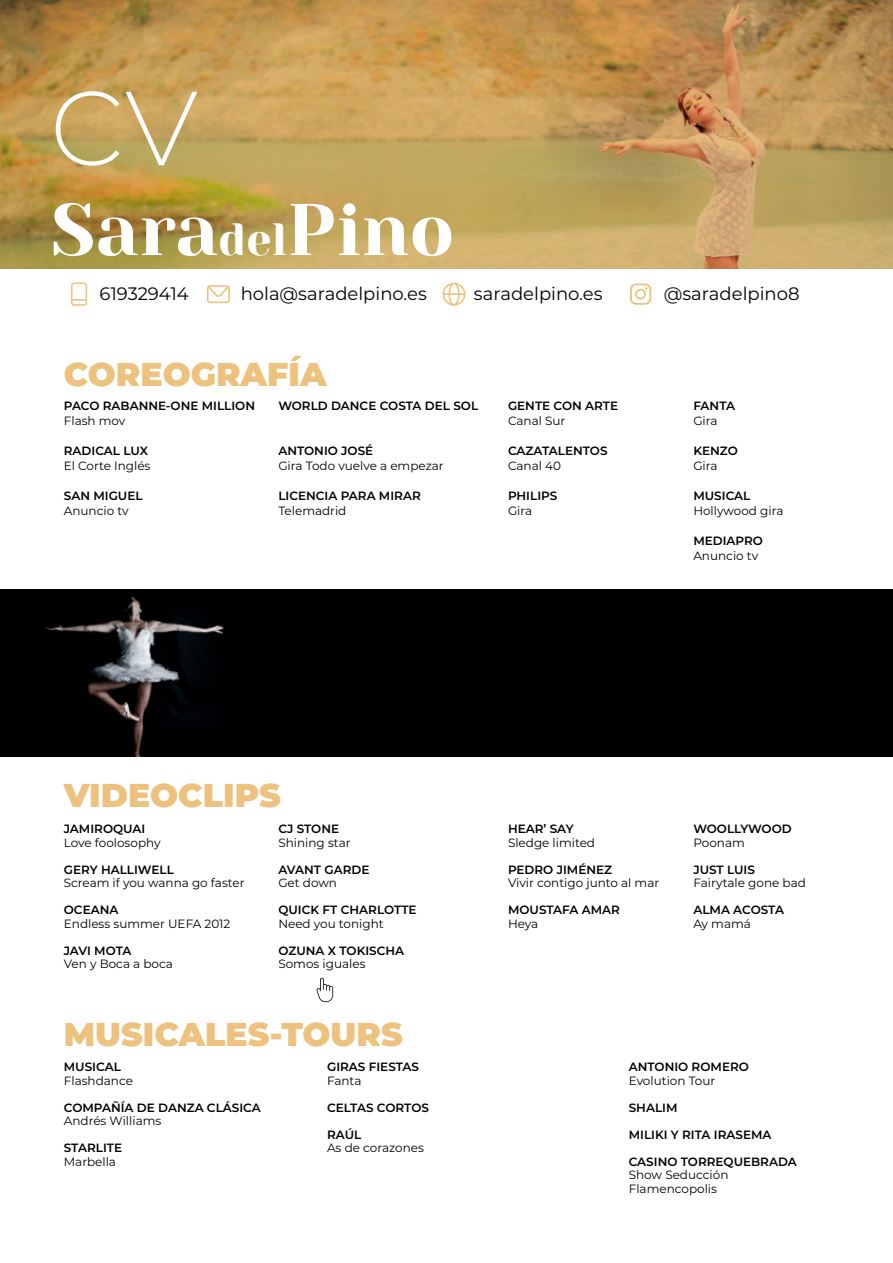
<style>
.page{position:relative;width:893px;height:1263px;background:#fff}
.page>*{position:absolute;margin:0;border:0;box-sizing:border-box;transform-origin:0 0}
.t1{font:200 141.6px "Montserrat";color:#fff}
.t2{font:73.05px "Yeseva One";color:#fff}
.t3{font:900 33px "Montserrat";color:#ecc27e}
.t4{font:18px "Montserrat";color:#000}
.t5{font:600 12px "Montserrat";color:#000}
.t6{font:12px/13.5px "Montserrat";color:#000}
.s1{font-size:45px}
</style>
<div class="page">
<div style="left:0;top:589px;width:893px;height:168px;background:#000"></div>
<img style="left:45px;top:596px;width:179px;height:161px">
<svg style="left:0;top:0;width:893px;height:268px;background:#bf9a55"></svg>
<svg style="left:630px;top:283px;width:21px;height:22px"></svg>
<svg style="left:71px;top:283px;width:16px;height:23px"></svg>
<svg style="left:207px;top:285px;width:23px;height:18px"></svg>
<svg style="left:443px;top:283px;width:22px;height:23px"></svg>
<svg style="left:317px;top:978px;width:16px;height:24px"></svg>
<h1 class="t1" style="left:48px;top:20px;width:151px">cv</h1>
<h2 class="t2" style="left:51px;top:186px;width:405px">Sara<span class="s1">del</span>Pino</h2>
<h3 class="t4" style="left:99px;top:281px;width:91px">619329414</h3>
<h3 class="t4" style="left:241px;top:281px;width:188px">hola@saradelpino.es</h3>
<h3 class="t4" style="left:474px;top:281px;width:130px">saradelpino.es</h3>
<h3 class="t4" style="left:664px;top:281px;width:137px">@saradelpino8</h3>
<h3 class="t3" style="left:64px;top:349px;width:264px">COREOGRAFÍA</h3>
<p class="t5" style="left:64px;top:397px;width:193px">PACO RABANNE-ONE MILLION</p>
<p class="t6" style="left:64px;top:414px;width:63px">Flash mov</p>
<p class="t5" style="left:64px;top:442px;width:86px">RADICAL LUX</p>
<p class="t6" style="left:64px;top:459px;width:88px">El Corte Inglés</p>
<p class="t5" style="left:64px;top:487px;width:80px">SAN MIGUEL</p>
<p class="t6" style="left:64px;top:504px;width:66px">Anuncio tv</p>
<p class="t5" style="left:278px;top:397px;width:201px">WORLD DANCE COSTA DEL SOL</p>
<p class="t5" style="left:278px;top:442px;width:96px">ANTONIO JOSÉ</p>
<p class="t6" style="left:278px;top:459px;width:167px">Gira Todo vuelve a empezar</p>
<p class="t5" style="left:278px;top:487px;width:144px">LICENCIA PARA MIRAR</p>
<p class="t6" style="left:278px;top:504px;width:70px">Telemadrid</p>
<p class="t5" style="left:508px;top:397px;width:112px">GENTE CON ARTE</p>
<p class="t6" style="left:508px;top:414px;width:59px">Canal Sur</p>
<p class="t5" style="left:508px;top:442px;width:101px">CAZATALENTOS</p>
<p class="t6" style="left:508px;top:459px;width:55px">Canal 40</p>
<p class="t5" style="left:508px;top:487px;width:51px">PHILIPS</p>
<p class="t6" style="left:508px;top:504px;width:26px">Gira</p>
<p class="t5" style="left:693px;top:397px;width:43px">FANTA</p>
<p class="t6" style="left:693px;top:414px;width:26px">Gira</p>
<p class="t5" style="left:693px;top:442px;width:46px">KENZO</p>
<p class="t6" style="left:693px;top:459px;width:26px">Gira</p>
<p class="t5" style="left:693px;top:487px;width:59px">MUSICAL</p>
<p class="t6" style="left:693px;top:504px;width:92px">Hollywood gira</p>
<p class="t5" style="left:693px;top:532px;width:71px">MEDIAPRO</p>
<p class="t6" style="left:693px;top:549px;width:66px">Anuncio tv</p>
<h3 class="t3" style="left:64px;top:770px;width:219px">VIDEOCLIPS</h3>
<p class="t5" style="left:64px;top:821px;width:83px">JAMIROQUAI</p>
<p class="t6" style="left:64px;top:835px;width:98px">Love foolosophy</p>
<p class="t5" style="left:64px;top:861px;width:112px">GERY HALLIWELL</p>
<p class="t6" style="left:64px;top:876px;width:182px">Scream if you wanna go faster</p>
<p class="t5" style="left:64px;top:902px;width:56px">OCEANA</p>
<p class="t6" style="left:64px;top:916px;width:168px">Endless summer UEFA 2012</p>
<p class="t5" style="left:64px;top:942px;width:69px">JAVI MOTA</p>
<p class="t6" style="left:64px;top:957px;width:111px">Ven y Boca a boca</p>
<p class="t5" style="left:278px;top:821px;width:62px">CJ STONE</p>
<p class="t6" style="left:278px;top:835px;width:74px">Shining star</p>
<p class="t5" style="left:278px;top:861px;width:93px">AVANT GARDE</p>
<p class="t6" style="left:278px;top:876px;width:60px">Get down</p>
<p class="t5" style="left:278px;top:902px;width:140px">QUICK FT CHARLOTTE</p>
<p class="t6" style="left:278px;top:916px;width:107px">Need you tonight</p>
<p class="t5" style="left:278px;top:942px;width:127px">OZUNA X TOKISCHA</p>
<p class="t6" style="left:278px;top:957px;width:89px">Somos iguales</p>
<h3 class="t3" style="left:64px;top:1009px;width:340px">MUSICALES-TOURS</h3>
<p class="t5" style="left:64px;top:1058px;width:59px">MUSICAL</p>
<p class="t6" style="left:64px;top:1073px;width:71px">Flashdance</p>
<p class="t5" style="left:64px;top:1099px;width:199px">COMPAÑÍA DE DANZA CLÁSICA</p>
<p class="t6" style="left:64px;top:1114px;width:99px">Andrés Williams</p>
<p class="t5" style="left:64px;top:1139px;width:60px">STARLITE</p>
<p class="t6" style="left:64px;top:1154px;width:54px">Marbella</p>
<p class="t5" style="left:327px;top:1058px;width:93px">GIRAS FIESTAS</p>
<p class="t6" style="left:327px;top:1073px;width:36px">Fanta</p>
<p class="t5" style="left:327px;top:1099px;width:103px">CELTAS CORTOS</p>
<p class="t5" style="left:327px;top:1126px;width:36px">RAÚL</p>
<p class="t6" style="left:327px;top:1141px;width:98px">As de corazones</p>
<p class="t5" style="left:508px;top:821px;width:67px">HEAR’ SAY</p>
<p class="t6" style="left:508px;top:835px;width:89px">Sledge limited</p>
<p class="t5" style="left:508px;top:861px;width:106px">PEDRO JIMÉNEZ</p>
<p class="t6" style="left:508px;top:876px;width:153px">Vivir contigo junto al mar</p>
<p class="t5" style="left:508px;top:902px;width:114px">MOUSTAFA AMAR</p>
<p class="t6" style="left:508px;top:916px;width:32px">Heya</p>
<p class="t5" style="left:693px;top:821px;width:100px">WOOLLYWOOD</p>
<p class="t6" style="left:693px;top:835px;width:53px">Poonam</p>
<p class="t5" style="left:693px;top:861px;width:63px">JUST LUIS</p>
<p class="t6" style="left:693px;top:876px;width:114px">Fairytale gone bad</p>
<p class="t5" style="left:693px;top:902px;width:92px">ALMA ACOSTA</p>
<p class="t6" style="left:693px;top:916px;width:59px">Ay mamá</p>
<p class="t5" style="left:629px;top:1058px;width:122px">ANTONIO ROMERO</p>
<p class="t6" style="left:629px;top:1073px;width:88px">Evolution Tour</p>
<p class="t5" style="left:629px;top:1099px;width:50px">SHALIM</p>
<p class="t5" style="left:629px;top:1126px;width:144px">MILIKI Y RITA IRASEMA</p>
<p class="t5" style="left:629px;top:1153px;width:170px">CASINO TORREQUEBRADA</p>
<p class="t6" style="left:629px;top:1168px;width:101px">Show Seducción<br>Flamencopolis</p>
</div>
